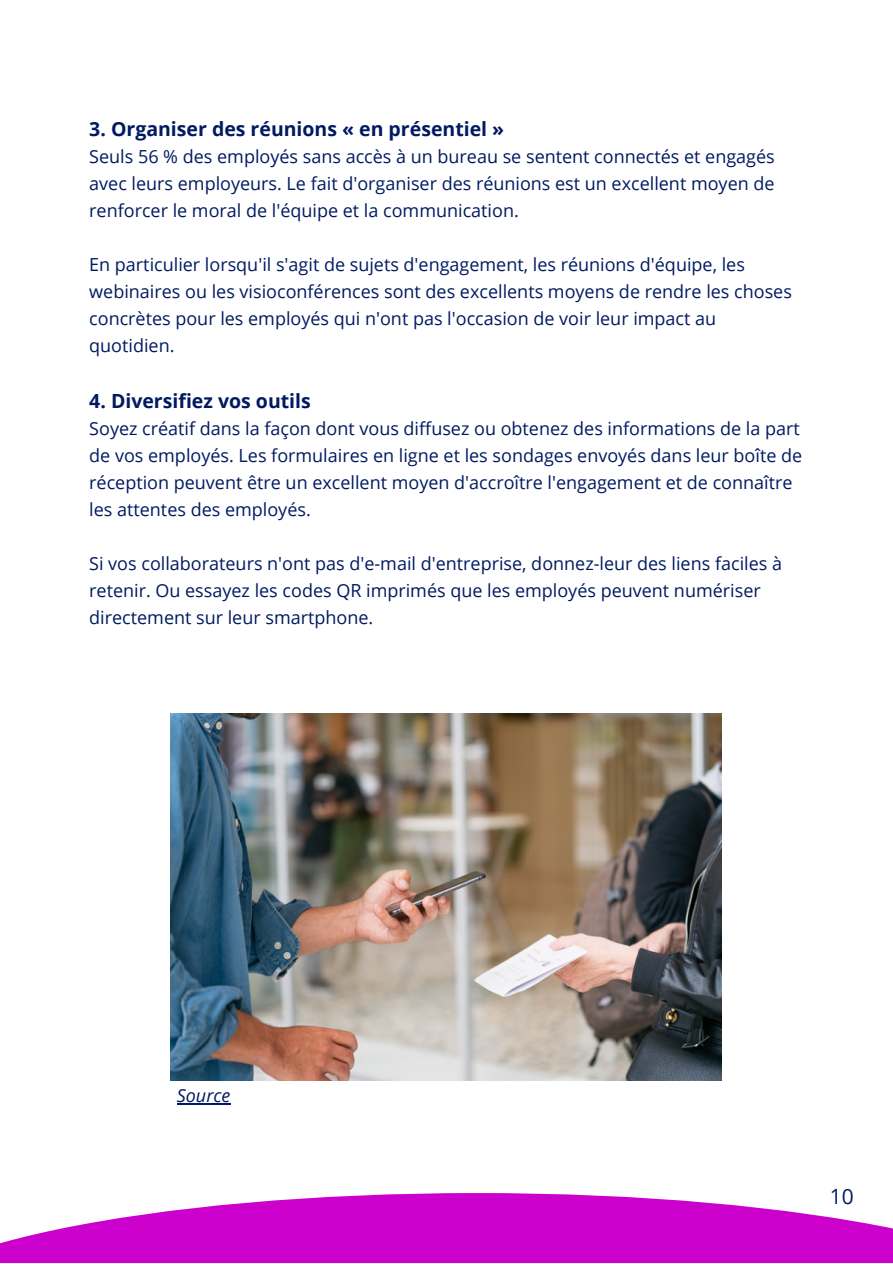
<style>
.page{position:relative;width:893px;height:1264px;background:#fff}
.page>*{position:absolute;margin:0;border:0;box-sizing:border-box;transform-origin:0 0}
.t1{font:21px "Open Sans";color:#001a61}
.t2{font:700 19.5px "Open Sans";color:#001a61}
.t3{font:18px/27px "Open Sans";color:#001a61}
.t4{font:italic 18px "Open Sans";color:#001a61}
</style>
<div class="page">
<img style="left:170px;top:713px;width:551px;height:367px">
<hr style="left:177px;top:1102px;width:53px;height:2px;background:#001a61">
<svg style="left:0;top:1193px;width:892px;height:69px;fill:#c0c"></svg>
<p class="t2" style="left:89px;top:115px;width:416px">3. Organiser des réunions « en présentiel »</p>
<p class="t3" style="left:89px;top:142px;width:687px;text-align:justify">Seuls 56 % des employés sans accès à un bureau se sentent connectés et engagés avec leurs employeurs. Le fait d'organiser des réunions est un excellent moyen de renforcer le moral de l'équipe et la communication.</p>
<p class="t3" style="left:89px;top:250px;width:704px">En particulier lorsqu'il s'agit de sujets d'engagement, les réunions d'équipe, les webinaires ou les visioconférences sont des excellents moyens de rendre les choses concrètes pour les employés qui n'ont pas l'occasion de voir leur impact au quotidien.</p>
<p class="t2" style="left:89px;top:387px;width:223px">4. Diversifiez vos outils</p>
<p class="t3" style="left:89px;top:414px;width:714px">Soyez créatif dans la façon dont vous diffusez ou obtenez des informations de la part de vos employés. Les formulaires en ligne et les sondages envoyés dans leur boîte de réception peuvent être un excellent moyen d'accroître l'engagement et de connaître les attentes des employés.</p>
<p class="t3" style="left:89px;top:549px;width:694px">Si vos collaborateurs n'ont pas d'e-mail d'entreprise, donnez-leur des liens faciles à retenir. Ou essayez les codes QR imprimés que les employés peuvent numériser directement sur leur smartphone.</p>
<p class="t4" style="left:177px;top:1082px;width:55px">Source</p>
<p class="t1" style="left:829px;top:1181px;width:25px">10</p>
</div>
